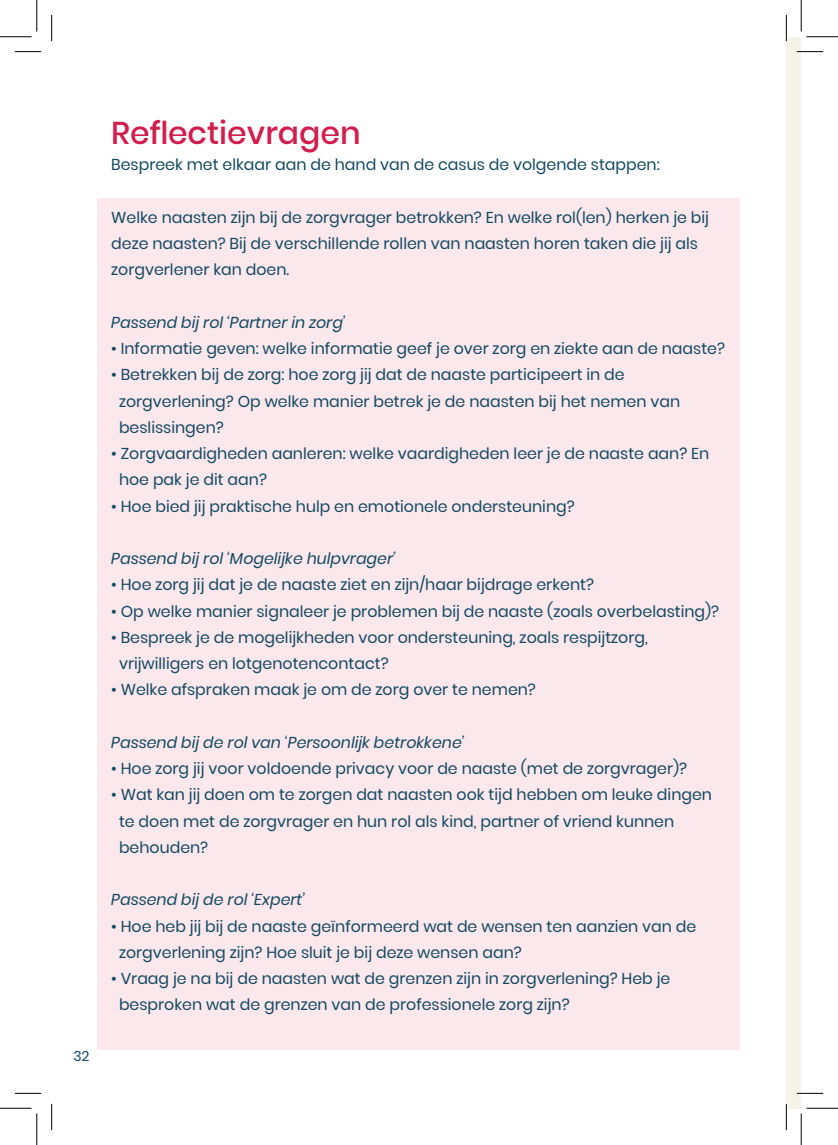
<style>
.page{position:relative;width:838px;height:1145px;background:#fff}
.page>*{position:absolute;margin:0;border:0;box-sizing:border-box;transform-origin:0 0}
.t1{font:500 31.5px "Poppins";color:#d21d4d}
.t2{font:15.75px/26.2px "Poppins";color:#12485f}
.t3{font:italic 15.75px "Poppins";color:#12485f}
.t4{font:14px "Poppins";color:#12485f}
</style>
<div class="page">
<div style="left:98px;top:198px;width:642px;height:852px;background:#fae8ed"></div>
<div style="left:786px;top:37px;width:15px;height:1071px;background:#f5f3ea"></div>
<hr style="left:796px;top:51px;width:27px;height:2px;background:#fff">
<hr style="left:796px;top:1092px;width:27px;height:2px;background:#fff">
<svg style="left:15px;top:51px;width:26px;height:1px"></svg>
<svg style="left:796px;top:51px;width:27px;height:1px"></svg>
<svg style="left:15px;top:1093px;width:26px;height:1px"></svg>
<svg style="left:796px;top:1093px;width:27px;height:1px"></svg>
<svg style="left:51px;top:15px;width:1px;height:26px"></svg>
<svg style="left:51px;top:1104px;width:1px;height:26px"></svg>
<svg style="left:786px;top:15px;width:1px;height:26px"></svg>
<svg style="left:786px;top:1104px;width:1px;height:26px"></svg>
<hr style="left:0;top:36px;width:32px;height:1px;background:#000">
<hr style="left:806px;top:36px;width:31px;height:1px;background:#000">
<hr style="left:0;top:1108px;width:32px;height:1px;background:#000">
<hr style="left:806px;top:1108px;width:31px;height:1px;background:#000">
<hr style="left:36px;top:0;width:1px;height:31px;background:#000">
<hr style="left:36px;top:1113px;width:1px;height:32px;background:#000">
<hr style="left:800px;top:0;width:1px;height:31px;background:#000">
<hr style="left:800px;top:1113px;width:1px;height:32px;background:#000">
<p class="t4" style="left:73px;top:1048px;width:18px">32</p>
<p class="t1" style="left:111px;top:115px;width:251px">Reflectievragen</p>
<p class="t2" style="left:111px;top:152px;width:550px">Bespreek met elkaar aan de hand van de casus de volgende stappen:</p>
<p class="t2" style="left:111px;top:204px;width:599px">Welke naasten zijn bij de zorgvrager betrokken? En welke rol(len) herken je bij deze naasten? Bij de verschillende rollen van naasten horen taken die jij als zorgverlener kan doen.</p>
<p class="t3" style="left:111px;top:313px;width:236px">Passend bij rol ‘Partner in zorg’</p>
<p class="t2" style="left:111px;top:336px;width:615px">• Informatie geven: welke informatie geef je over zorg en ziekte aan de naaste?</p>
<p class="t2" style="left:111px;top:362px;width:515px">• Betrekken bij de zorg: hoe zorg jij dat de naaste participeert in de</p>
<p class="t2" style="left:119px;top:388px;width:562px">zorgverlening? Op welke manier betrek je de naasten bij het nemen van</p>
<p class="t2" style="left:119px;top:414px;width:106px">beslissingen?</p>
<p class="t2" style="left:119px;top:441px;width:591px;text-indent:-8px">• Zorgvaardigheden aanleren: welke vaardigheden leer je de naaste aan? En hoe pak je dit aan?</p>
<p class="t2" style="left:111px;top:493px;width:465px">• Hoe bied jij praktische hulp en emotionele ondersteuning?</p>
<p class="t3" style="left:111px;top:550px;width:286px">Passend bij rol ‘Mogelijke hulpvrager’</p>
<p class="t2" style="left:111px;top:572px;width:484px">• Hoe zorg jij dat je de naaste ziet en zijn/haar bijdrage erkent?</p>
<p class="t2" style="left:111px;top:598px;width:609px">• Op welke manier signaleer je problemen bij de naaste (zoals overbelasting)?</p>
<p class="t2" style="left:111px;top:624px;width:538px">• Bespreek je de mogelijkheden voor ondersteuning, zoals respijtzorg,</p>
<p class="t2" style="left:119px;top:651px;width:271px">vrijwilligers en lotgenotencontact?</p>
<p class="t2" style="left:111px;top:677px;width:426px">• Welke afspraken maak je om de zorg over te nemen?</p>
<p class="t3" style="left:111px;top:733px;width:355px">Passend bij de rol van ‘Persoonlijk betrokkene’</p>
<p class="t2" style="left:111px;top:756px;width:577px">• Hoe zorg jij voor voldoende privacy voor de naaste (met de zorgvrager)?</p>
<p class="t2" style="left:111px;top:782px;width:602px">• Wat kan jij doen om te zorgen dat naasten ook tijd hebben om leuke dingen</p>
<p class="t2" style="left:119px;top:808px;width:556px">te doen met de zorgvrager en hun rol als kind, partner of vriend kunnen</p>
<p class="t2" style="left:119px;top:834px;width:91px">behouden?</p>
<p class="t3" style="left:111px;top:891px;width:195px">Passend bij de rol ‘Expert’</p>
<p class="t2" style="left:119px;top:913px;width:578px;text-indent:-8px">• Hoe heb jij bij de naaste geïnformeerd wat de wensen ten aanzien van de zorgverlening zijn? Hoe sluit je bij deze wensen aan?</p>
<p class="t2" style="left:111px;top:966px;width:560px">• Vraag je na bij de naasten wat de grenzen zijn in zorgverlening? Heb je</p>
<p class="t2" style="left:119px;top:992px;width:452px">besproken wat de grenzen van de professionele zorg zijn?</p>
</div>
